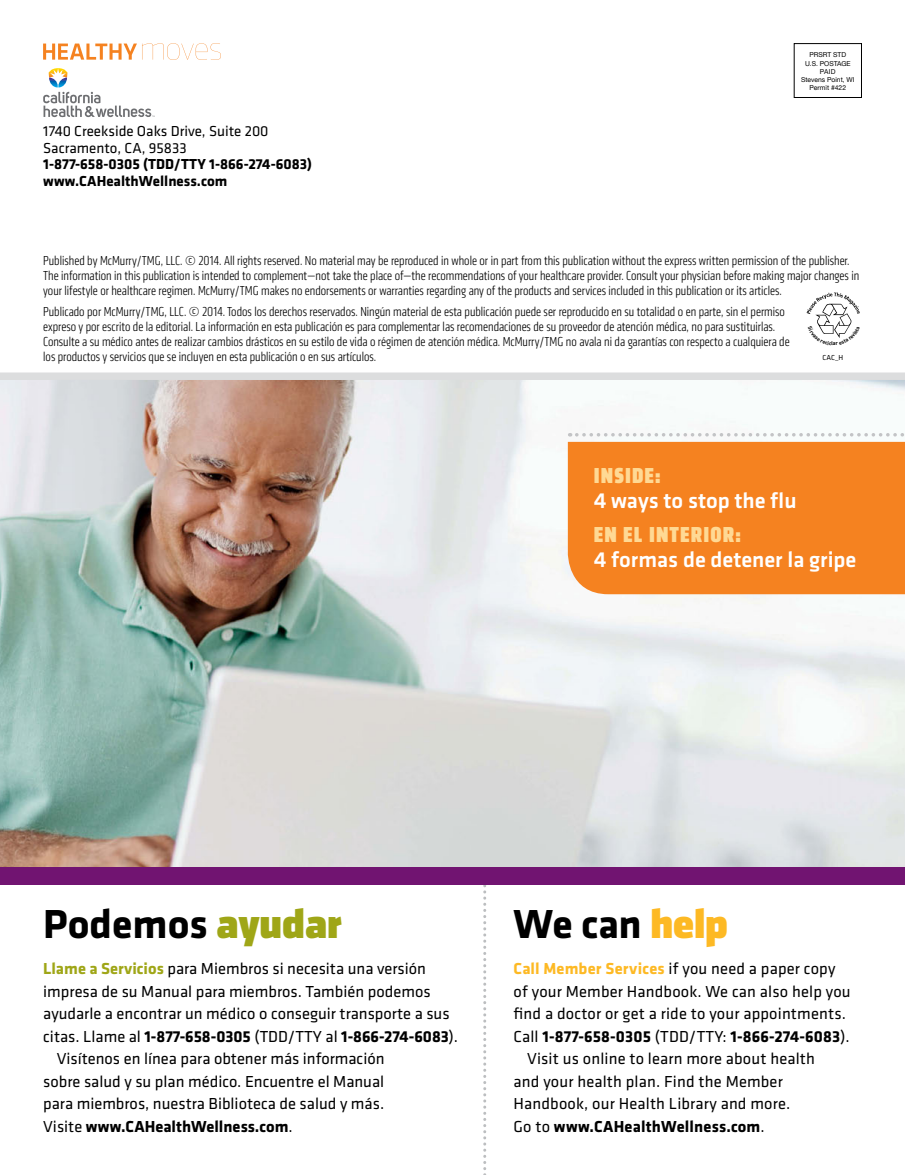
<style>
.page{position:relative;width:905px;height:1175px;background:#fff}
.page>*{position:absolute;margin:0;border:0;box-sizing:border-box;transform-origin:0 0}
.t1{font:700 42px "Klavika";color:#000}
.t2{font:500 22.5px/25.5px "Klavika";color:#fff}
.t3{font:16.5px/22.5px "Klavika";letter-spacing:.005em;color:#000}
.t4{font:700 15px/16.5px "Klavika";color:#000}
.t5{font:300 condensed 13.5px/15px "Klavika";color:#000}
.t6{font:7.5px "Klavika";color:#000}
.t7{font:6.75px/8.2px "Helvetica Neue";color:#000;text-align:center}
.s1{font-weight:400}
.s2{font-family:"Klavika Display Bl Cond";font-weight:400;color:#ffd994}
.s3{font-family:"Klavika Display Bl";font-weight:400;color:#9fa617}
.s4{font-weight:700;color:#9fa617}
.s5{font-weight:700}
.s6{font-family:"Klavika Display Bl";font-weight:400;color:#fdb924}
.s7{font-weight:700;color:#fdb924}
</style>
<div class="page">
<svg style="left:483px;top:884px;width:3px;height:291px"></svg>
<img style="left:0;top:380px;width:904px;height:487px">
<div style="left:568px;top:442px;width:336px;height:152px;background:#f58220"></div>
<svg style="left:569px;top:433px;width:336px;height:3px"></svg>
<div style="left:0;top:867px;width:904px;height:17px;background:#711471"></div>
<svg style="left:43px;top:43px;width:178px;height:17px"></svg>
<div style="left:793px;top:43px;width:68px;height:55px;border:1px solid #000"></div>
<svg style="left:43px;top:68px;width:112px;height:49px"></svg>
<div style="left:0;top:372px;width:904px;height:8px;background:#dcddde"></div>
<svg style="left:806px;top:292px;width:53px;height:46px"></svg>
<p class="t4" style="left:43px;top:122px;width:270px"><span class="s1">1740 Creekside Oaks Drive, Suite 200<br>Sacramento, CA, 95833<br></span>1-877-658-0305 (TDD/TTY 1-866-274-6083) www.CAHealthWellness.com</p>
<p class="t7" style="left:801px;top:51px;width:55px">PRSRT STD<br>U.S. POSTAGE<br>PAID<br>Stevens Point, WI<br>Permit #422</p>
<p class="t5" style="left:43px;top:253px;width:817px">Published by McMurry/TMG, LLC. © 2014. All rights reserved. No material may be reproduced in whole or in part from this publication without the express written permission of the publisher.<br>The information in this publication is intended to complement—not take the place of—the recommendations of your healthcare provider. Consult your physician before making major changes in your lifestyle or healthcare regimen. McMurry/TMG makes no endorsements or warranties regarding any of the products and services included in this publication or its articles.</p>
<p class="t5" style="left:43px;top:305px;width:748px">Publicado por McMurry/TMG, LLC. © 2014. Todos los derechos reservados. Ningún material de esta publicación puede ser reproducido en su totalidad o en parte, sin el permiso expreso y por escrito de la editorial. La información en esta publicación es para complementar las recomendaciones de su proveedor de atención médica, no para sustituirlas.<br>Consulte a su médico antes de realizar cambios drásticos en su estilo de vida o régimen de atención médica. McMurry/TMG no avala ni da garantías con respecto a cualquiera de los productos y servicios que se incluyen en esta publicación o en sus artículos.</p>
<p class="t6" style="left:822px;top:352px;width:22px">CAC_H</p>
<p class="t2" style="left:593px;top:462px;width:204px"><span class="s2">INSIDE:<br></span>4 ways to stop the flu</p>
<p class="t2" style="left:593px;top:521px;width:264px"><span class="s2">EN EL INTERIOR:<br></span>4 formas de detener la gripe</p>
<h1 class="t1" style="left:43px;top:893px;width:300px">Podemos <span class="s3">ayudar</span></h1>
<p class="t3" style="left:43px;top:957px;width:416px"><span class="s4">Llame a Servicios</span> para Miembros si necesita una versión impresa de su Manual para miembros. También podemos ayudarle a encontrar un médico o conseguir transporte a sus citas. Llame al <span class="s5">1-877-658-0305</span> (TDD/TTY al <span class="s5">1-866-274-6083</span>).</p>
<p class="t3" style="left:43px;top:1047px;width:343px;text-align:justify;text-indent:13px">Visítenos en línea para obtener más información sobre salud y su plan médico. Encuentre el Manual para miembros, nuestra Biblioteca de salud y más.<br>Visite <span class="s5">www.CAHealthWellness.com</span>.</p>
<h1 class="t1" style="left:513px;top:893px;width:216px">We can <span class="s6">help</span></h1>
<p class="t3" style="left:513px;top:957px;width:338px"><span class="s7">Call Member Services</span> if you need a paper copy of your Member Handbook. We can also help you find a doctor or get a ride to your appointments.<br>Call <span class="s5">1-877-658-0305</span> (TDD/TTY: <span class="s5">1-866-274-6083</span>).</p>
<p class="t3" style="left:513px;top:1047px;width:303px;text-indent:13px">Visit us online to learn more about health and your health plan. Find the Member Handbook, our Health Library and more.<br>Go to <span class="s5">www.CAHealthWellness.com</span>.</p>
</div>
